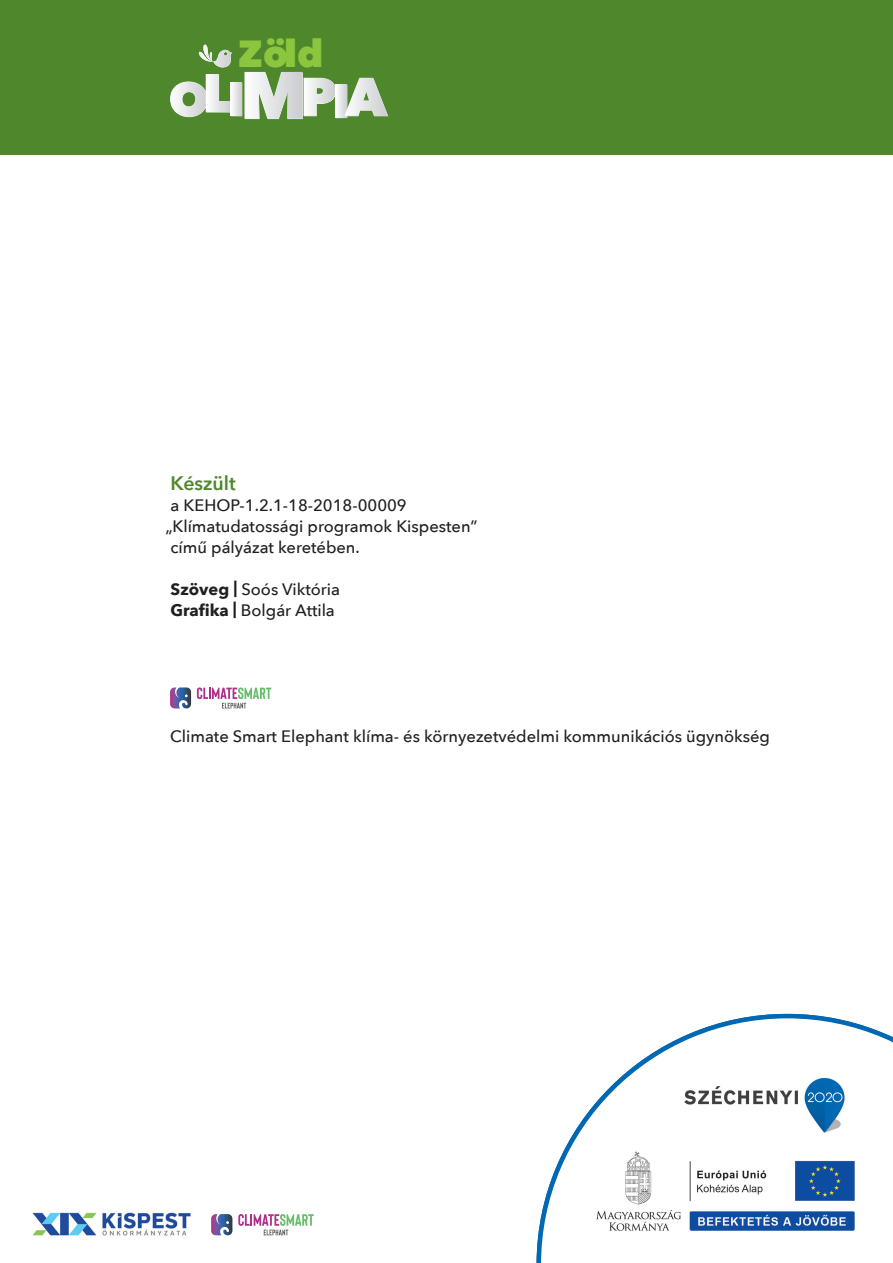
<style>
.page{position:relative;width:893px;height:1263px;background:#fff}
.page>*{position:absolute;margin:0;border:0;box-sizing:border-box;transform-origin:0 0}
.t1{font:800 37.65px "Avenir Next";color:#8bc63e}
.t2{font:600 19.5px "Avenir Next";color:#4f882c}
.t3{font:500 16.5px/21px "Avenir Next";color:#231f20}
.s1{font-weight:700}
</style>
<div class="page">
<div style="left:0;top:0;width:893px;height:154px;background:#4f882c"></div>
<svg style="left:170px;top:687px;width:21px;height:21px"></svg>
<svg style="left:197px;top:687px;width:74px;height:21px"></svg>
<svg style="left:536px;top:1014px;width:357px;height:249px"></svg>
<img style="left:32px;top:1212px;width:159px;height:24px">
<svg style="left:211px;top:1214px;width:21px;height:21px"></svg>
<svg style="left:238px;top:1214px;width:76px;height:21px"></svg>
<svg style="left:170px;top:44px;width:218px;height:75px"></svg>
<h1 class="t1" style="left:238px;top:31px;width:87px">Zöld</h1>
<p class="t2" style="left:171px;top:466px;width:67px">Készült</p>
<p class="t3" style="left:171px;top:494px;width:238px">a KEHOP-1.2.1-18-2018-00009</p>
<p class="t3" style="left:165px;top:515px;width:314px">„Klímatudatossági programok Kispesten”</p>
<p class="t3" style="left:170px;top:536px;width:191px">című pályázat keretében.</p>
<p class="t3" style="left:170px;top:578px;width:171px"><span class="s1">Szöveg |</span> Soós Viktória<br><span class="s1">Grafika |</span> Bolgár Attila</p>
<p class="t3" style="left:170px;top:725px;width:601px">Climate Smart Elephant klíma- és környezetvédelmi kommunikációs ügynökség</p>
</div>
